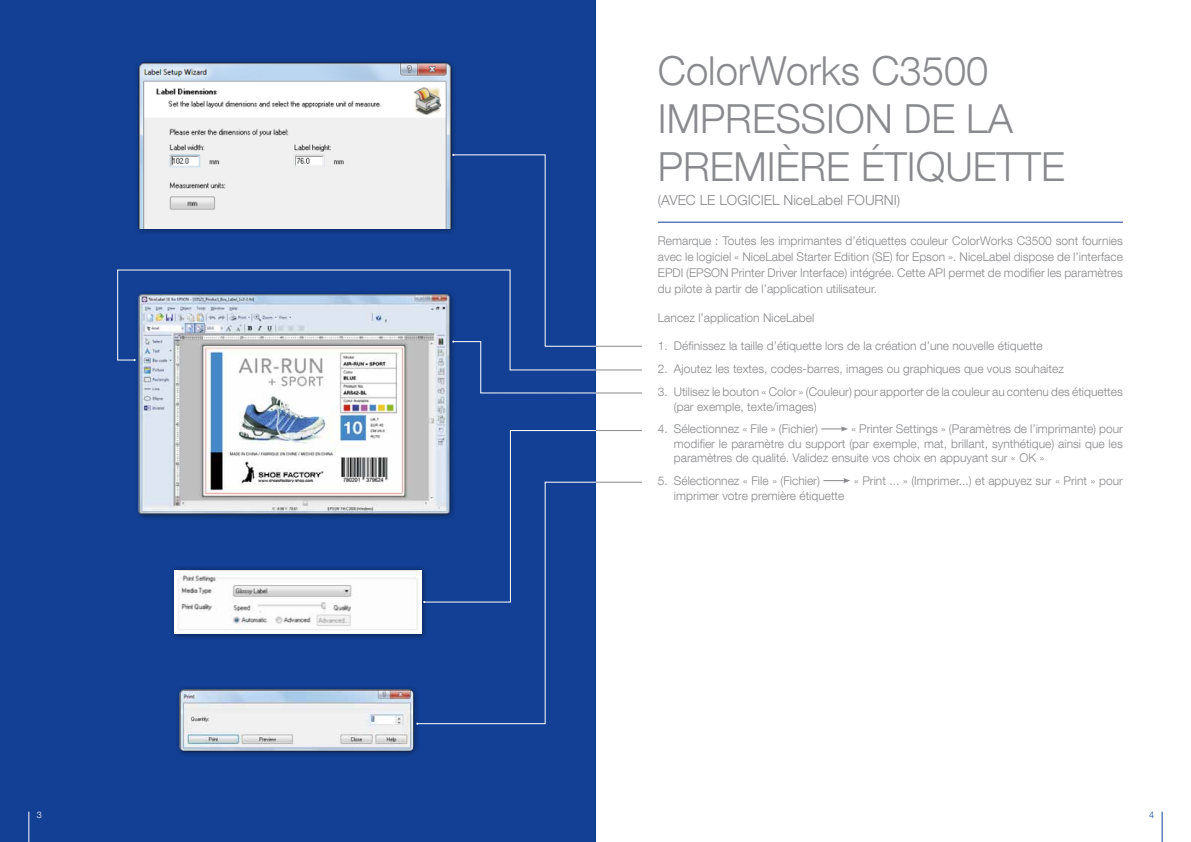
<style>
.page{position:relative;width:1191px;height:842px;background:#fff}
.page>*{position:absolute;margin:0;border:0;box-sizing:border-box;transform-origin:0 0}
.t1{font:300 40px/48px "Helvetica Neue LT Com";color:#898a8d}
.t2{font:300 14px "Helvetica Neue LT Com";color:#898a8d}
.t3{font:300 12px/16px "Helvetica Neue LT Com";color:#898a8d;text-align:justify}
.t4{font:300 9px "Helvetica Neue LT Com";color:#fff}
.t5{font:300 9px "Helvetica Neue LT Com";color:#134094}
</style>
<div class="page">
<div style="left:0;top:0;width:595px;height:842px;background:#134094"></div>
<svg style="left:821px;top:426px;width:27px;height:5px"></svg>
<svg style="left:823px;top:478px;width:27px;height:5px"></svg>
<hr style="left:658px;top:222px;width:465px;height:1px;background:#134094">
<div style="left:134px;top:59px;width:323px;height:177px;background:#000;opacity:.5"></div>
<img style="left:134px;top:59px;width:323px;height:170px">
<img style="left:137px;top:370px;width:317px;height:148px">
<svg style="left:452px;top:154px;width:144px;height:239px"></svg>
<hr style="left:595px;top:393px;width:47px;height:1px;background:#898a8d">
<hr style="left:595px;top:370px;width:47px;height:1px;background:#898a8d">
<hr style="left:595px;top:346px;width:47px;height:1px;background:#898a8d">
<div style="left:169px;top:565px;width:259px;height:76px;background:#000;opacity:.5"></div>
<img style="left:174px;top:570px;width:243px;height:64px">
<img style="left:177px;top:687px;width:244px;height:68px">
<svg style="left:423px;top:430px;width:174px;height:52px"></svg>
<svg style="left:417px;top:482px;width:179px;height:242px"></svg>
<hr style="left:595px;top:430px;width:47px;height:1px;background:#898a8d">
<hr style="left:595px;top:482px;width:47px;height:1px;background:#898a8d">
<svg style="left:117px;top:270px;width:479px;height:100px"></svg>
<hr style="left:1161px;top:812px;width:1px;height:30px;background:#134094">
<hr style="left:28px;top:812px;width:1px;height:30px;background:#fff">
<h1 class="t1" style="left:658px;top:45px;width:332px">ColorWorks C3500<br>Impression</h1>
<h1 class="t1" style="left:904px;top:93px;width:86px">de la</h1>
<h1 class="t1" style="left:658px;top:141px;width:24px">premi</h1>
<h1 class="t1" style="left:775px;top:141px;width:221px">ère étiquette</h1>
<p class="t2" style="left:658px;top:191px;width:97px">(avec le logiciel</p>
<p class="t2" style="left:783px;top:191px;width:118px">NiceLabel fourni)</p>
<p class="t3" style="left:658px;top:233px;width:466px">Remarque : Toutes les imprimantes d’étiquettes couleur ColorWorks C3500 sont fournies avec le logiciel « NiceLabel Starter Edition (SE) for Epson ». NiceLabel dispose de l’interface EPDI (EPSON Printer Driver Interface) intégrée. Cette API permet de modifier les paramètres du pilote à partir de l’application utilisateur.</p>
<p class="t3" style="left:658px;top:309px;width:158px">Lancez l’application NiceLabel</p>
<p class="t3" style="left:658px;top:338px;width:386px">1. Définissez la taille d’étiquette lors de la création d’une nouvelle étiquette</p>
<p class="t3" style="left:658px;top:361px;width:407px">2. Ajoutez les textes, codes-barres, images ou graphiques que vous souhaitez</p>
<p class="t3" style="left:674px;top:384px;width:450px;line-height:14.4px;text-indent:-16px">3. Utilisez le bouton « Color » (Couleur) pour apporter de la couleur au contenu des étiquettes (par exemple, texte/images)</p>
<p class="t3" style="left:658px;top:421px;width:162px">4. Sélectionnez « File » (Fichier)</p>
<p class="t3" style="left:674px;top:422px;width:450px;line-height:14.4px;text-indent:177px">« Printer Settings » (Paramètres de l’imprimante) pour modifier le paramètre du support (par exemple, mat, brillant, synthétique) ainsi que les paramètres de qualité. Validez ensuite vos choix en appuyant sur « OK »</p>
<p class="t3" style="left:658px;top:473px;width:164px">5. Sélectionnez « File » (Fichier)</p>
<p class="t3" style="left:853px;top:473px;width:271px">« Print ... » (Imprimer...) et appuyez sur « Print » pour</p>
<p class="t3" style="left:674px;top:487px;width:172px">imprimer votre première étiquette</p>
<p class="t4" style="left:37px;top:809px;width:7px">3</p>
<p class="t5" style="left:1149px;top:809px;width:7px">4</p>
</div>
